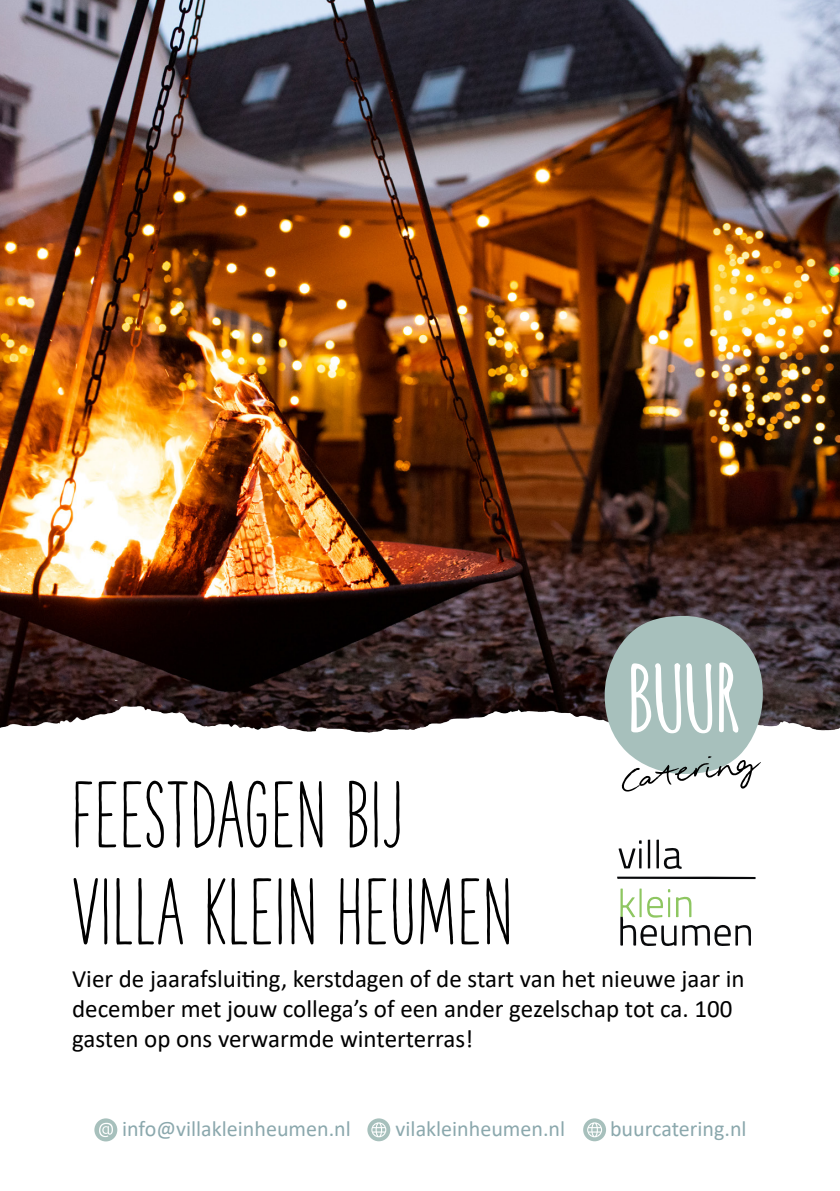
<style>
.page{position:relative;width:840px;height:1191px;background:#fff}
.page>*{position:absolute;margin:0;border:0;box-sizing:border-box;transform-origin:0 0}
.t1{font:700 88px/97px "The Hand";color:#000}
.t2{font:54px "September Spirit";color:#000}
.t3{font:25px/30px "Calibri";color:#000}
.t4{font:22px "Calibri";color:#8ba8ad}
</style>
<div class="page">
<img style="left:0;top:0;width:839px;height:416px">
<img style="left:0;top:416px;width:839px;height:424px">
<svg style="left:604px;top:616px;width:158px;height:158px"></svg>
<svg style="left:617px;top:876px;width:138px;height:3px"></svg>
<svg style="left:647px;top:839px;width:2px;height:29px"></svg>
<svg style="left:618px;top:840px;width:23px;height:28px"></svg>
<svg style="left:656px;top:839px;width:25px;height:30px"></svg>
<svg style="left:620px;top:888px;width:130px;height:58px"></svg>
<svg style="left:367px;top:1118px;width:23px;height:23px"></svg>
<svg style="left:94px;top:1118px;width:23px;height:23px"></svg>
<svg style="left:583px;top:1118px;width:22px;height:23px"></svg>
<h2 class="t2" style="left:616px;top:759px;width:156px;rotate:-7deg">C ateri ng</h2>
<h1 class="t1" style="left:71px;top:768px;width:444px">FEESTDAGEN BIJ<br>VILLA KLEIN HEUMEN</h1>
<p class="t3" style="left:72px;top:963px;width:673px">Vier de jaarafsluiting, kerstdagen of de start van het nieuwe jaar in december met jouw collega’s of een ander gezelschap tot ca. 100 gasten op ons verwarmde winterterras!</p>
<p class="t4" style="left:122px;top:1113px;width:230px">info@villakleinheumen.nl</p>
<p class="t4" style="left:395px;top:1113px;width:171px">vilakleinheumen.nl</p>
<p class="t4" style="left:609px;top:1113px;width:138px">buurcatering.nl</p>
</div>
